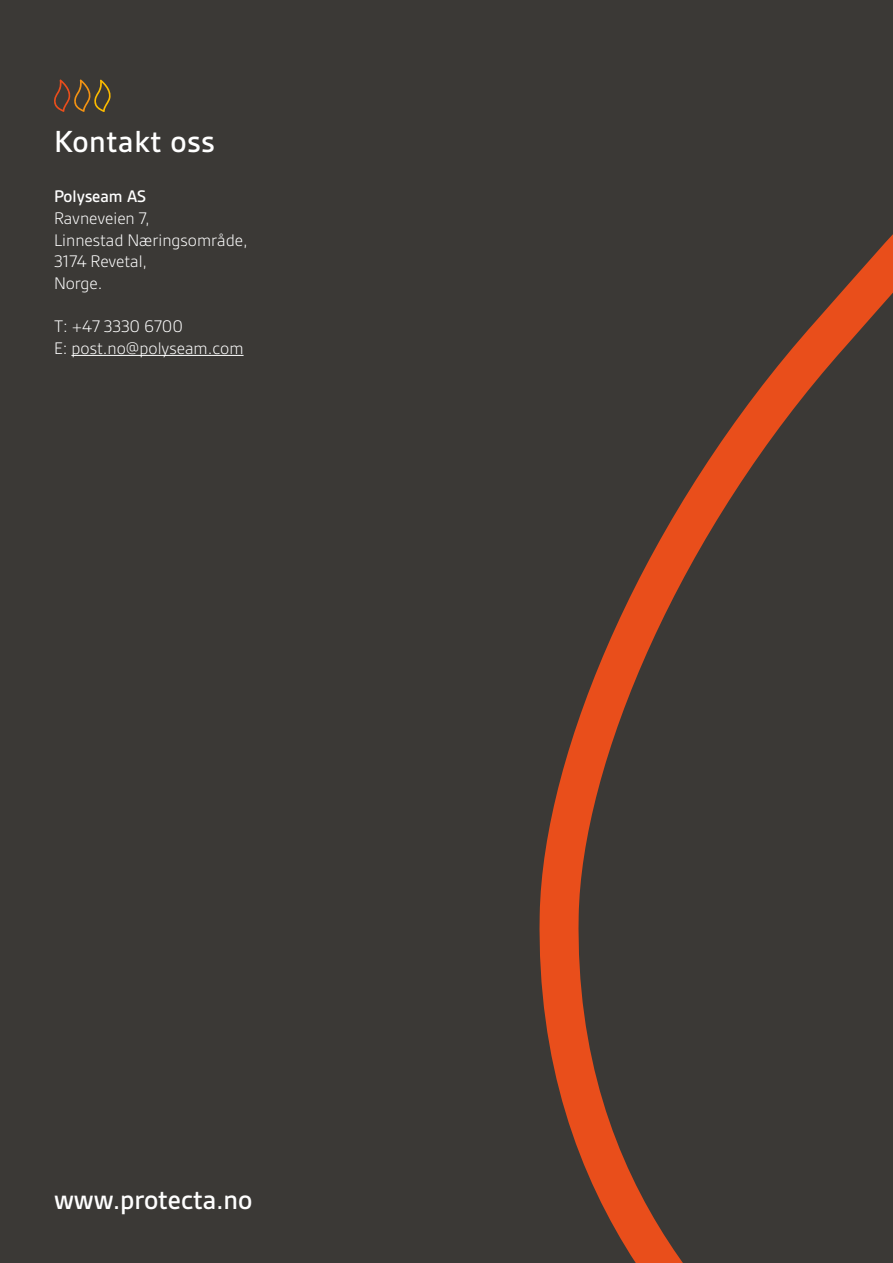
<style>
.page{position:relative;width:893px;height:1263px;background:#3b3936}
.page>*{position:absolute;margin:0;border:0;box-sizing:border-box;transform-origin:0 0}
.t1{font:500 32.85px "Gesta";letter-spacing:.02em;color:#fff}
.t2{font:500 28.8px "Gesta";color:#fff}
.t3{font:300 18px/21.6px "Gesta";color:#fff}
.t4{font:500 18px "Gesta";color:#fff}
</style>
<div class="page">
<hr style="left:71px;top:355px;width:173px;height:1px;background:#fff">
<svg style="left:54px;top:80px;width:57px;height:32px"></svg>
<svg style="left:539px;top:234px;width:354px;height:1029px"></svg>
<h1 class="t1" style="left:54px;top:123px;width:162px">Kontakt oss</h1>
<p class="t4" style="left:54px;top:186px;width:94px">Polyseam AS</p>
<p class="t3" style="left:54px;top:207px;width:195px">Ravneveien 7,<br>Linnestad Næringsområde,<br>3174 Revetal,<br>Norge.</p>
<p class="t3" style="left:54px;top:315px;width:191px">T: +47 3330 6700<br>E: post.no@polyseam.com</p>
<h2 class="t2" style="left:54px;top:1183px;width:200px">www.protecta.no</h2>
</div>
